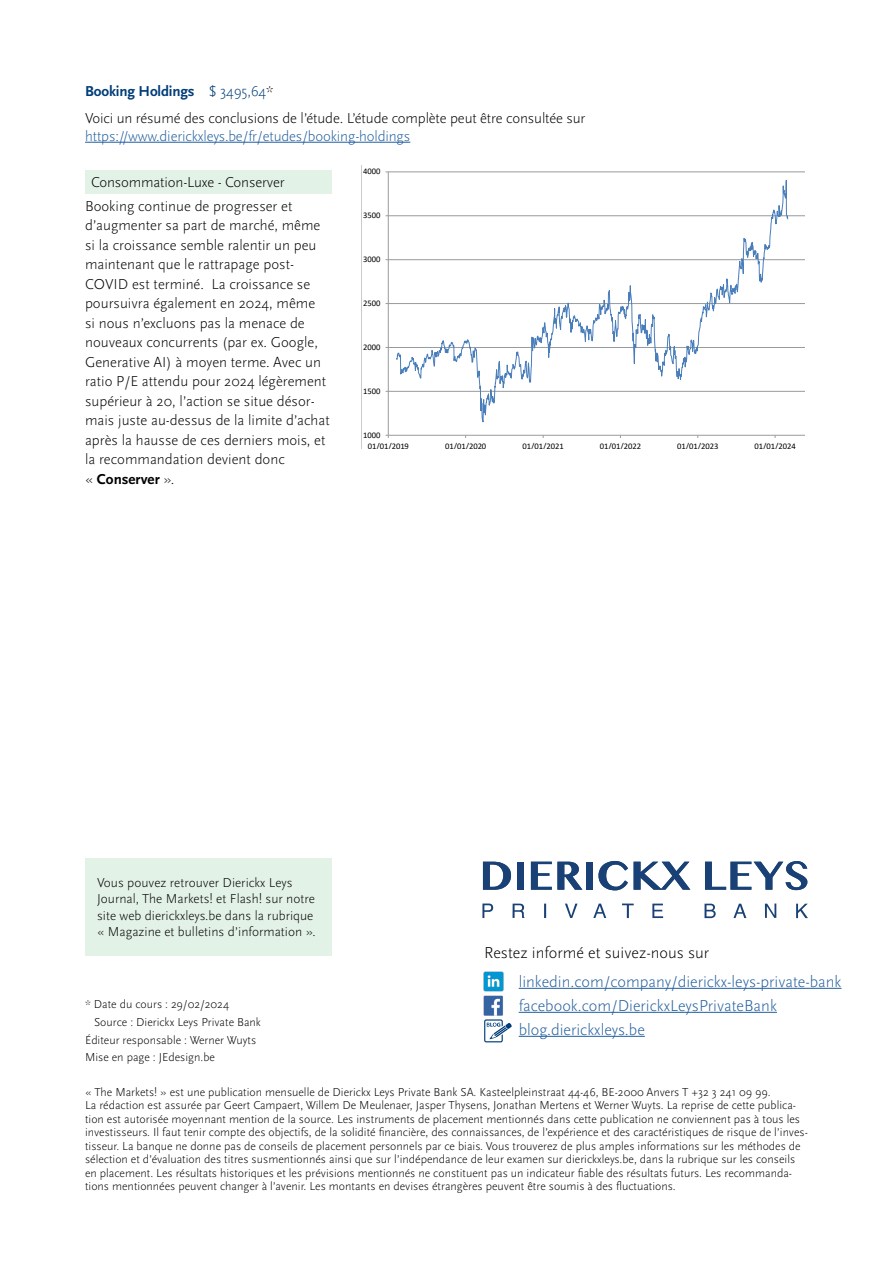
<style>
.page{position:relative;width:893px;height:1263px;background:#fff}
.page>*{position:absolute;margin:0;border:0;box-sizing:border-box;transform-origin:0 0}
.t1{font:300 16.5px/24px "Scala Sans Pro";color:#215e9e}
.t2{font:300 16.5px "Scala Sans Pro";color:#000}
.t3{font:300 15px/19.5px "Scala Sans Pro";color:#000}
.t4{font:300 15px "Scala Sans Pro";letter-spacing:-.01em;color:#215e9e}
.t5{font:300 13.5px/16.5px "Scala Sans Pro";color:#000}
.t6{font:300 12px/13.5px "Scala Sans Pro";color:#000}
.t7{font:8.55px "Calibri";letter-spacing:-.005em;color:#000}
.s1{font-weight:700;color:#003d79}
.s2{color:#003d79}
.s3{font-weight:700}
</style>
<div class="page">
<svg style="left:385px;top:171px;width:419px;height:267px"></svg>
<div style="left:85px;top:170px;width:247px;height:23px;background:#e3f2e7"></div>
<hr style="left:85px;top:142px;width:325px;height:1px;background:#215e9e">
<hr style="left:519px;top:988px;width:322px;height:1px;background:#215e9e">
<hr style="left:519px;top:1012px;width:258px;height:1px;background:#215e9e">
<hr style="left:519px;top:1036px;width:126px;height:1px;background:#215e9e">
<img style="left:483px;top:971px;width:21px;height:21px">
<img style="left:483px;top:995px;width:20px;height:21px">
<svg style="left:484px;top:1019px;width:28px;height:23px"></svg>
<div style="left:85px;top:858px;width:247px;height:97px;background:#e3f2e7"></div>
<svg style="left:483px;top:862px;width:28px;height:28px"></svg>
<div style="left:517px;top:862px;width:7px;height:28px;background:#1a4175"></div>
<svg style="left:531px;top:862px;width:51px;height:28px"></svg>
<div style="left:586px;top:862px;width:7px;height:28px;background:#1a4175"></div>
<svg style="left:598px;top:861px;width:30px;height:29px"></svg>
<svg style="left:634px;top:862px;width:56px;height:28px"></svg>
<svg style="left:705px;top:861px;width:102px;height:29px"></svg>
<svg style="left:482px;top:903px;width:326px;height:15px"></svg>
<p class="t3" style="left:85px;top:78px;width:502px;line-height:26.5px"><span class="s1">Booking Holdings</span> <span class="s2">$ 3495,64</span>*<br>Voici un résumé des conclusions de l’étude. L’étude complète peut être consultée sur</p>
<p class="t4" style="left:85px;top:127px;width:327px">https://www.dierickxleys.be/fr/etudes/booking-holdings</p>
<p class="t3" style="left:85px;top:170px;width:209px;line-height:23.7px;text-align:center">Consommation-Luxe - Conserver<br>Booking continue de progresser et</p>
<p class="t3" style="left:85px;top:216px;width:246px">d’augmenter sa part de marché, même si la croissance semble ralentir un peu maintenant que le rattrapage post-COVID est terminé. La croissance se poursuivra également en 2024, même<br>si nous n’excluons pas la menace de nouveaux concurrents (par ex. Google, Generative AI) à moyen terme. Avec un ratio P/E attendu pour 2024 légèrement supérieur à 20, l’action se situe désor&shy;mais juste au-dessus de la limite d’achat après la hausse de ces derniers mois, et la recommandation devient donc<br>« <span class="s3">Conserver</span> ».</p>
<p class="t7" style="left:363px;top:165px;width:19px">4000</p>
<p class="t7" style="left:363px;top:209px;width:19px">3500</p>
<p class="t7" style="left:363px;top:253px;width:19px">3000</p>
<p class="t7" style="left:363px;top:297px;width:19px">2500</p>
<p class="t7" style="left:363px;top:341px;width:19px">2000</p>
<p class="t7" style="left:363px;top:385px;width:19px">1500</p>
<p class="t7" style="left:363px;top:429px;width:19px">1000</p>
<p class="t7" style="left:368px;top:440px;width:43px">01/01/2019</p>
<p class="t7" style="left:445px;top:440px;width:43px">01/01/2020</p>
<p class="t7" style="left:523px;top:440px;width:43px">01/01/2021</p>
<p class="t7" style="left:600px;top:440px;width:43px">01/01/2022</p>
<p class="t7" style="left:677px;top:440px;width:43px">01/01/2023</p>
<p class="t7" style="left:755px;top:440px;width:43px">01/01/2024</p>
<p class="t5" style="left:97px;top:874px;width:220px">Vous pouvez retrouver Dierickx Leys Journal, The Markets! et Flash! sur notre site web dierickxleys.be dans la rubrique « Magazine et bulletins d’information ».</p>
<p class="t6" style="left:85px;top:997px;width:146px">* Date du cours : 29/02/2024</p>
<p class="t6" style="left:94px;top:1015px;width:168px">Source : Dierickx Leys Private Bank</p>
<p class="t6" style="left:85px;top:1033px;width:173px">Éditeur responsable : Werner Wuyts</p>
<p class="t6" style="left:85px;top:1051px;width:131px">Mise en page : JEdesign.be</p>
<h1 class="t2" style="left:484px;top:943px;width:227px">Restez informé et suivez-nous sur</h1>
<h1 class="t1" style="left:519px;top:969px;width:324px">linkedin.com/company/dierickx-leys-private-bank facebook.com/DierickxLeysPrivateBank blog.dierickxleys.be</h1>
<p class="t6" style="left:85px;top:1085px;width:724px">« The Markets! » est une publication mensuelle de Dierickx Leys Private Bank SA. Kasteelpleinstraat 44-46, BE-2000 Anvers T +32 3 241 09 99.<br>La rédaction est assurée par Geert Campaert, Willem De Meulenaer, Jasper Thysens, Jonathan Mertens et Werner Wuyts. La reprise de cette publica&shy;tion est autorisée moyennant mention de la source. Les instruments de placement mentionnés dans cette publication ne conviennent pas à tous les investisseurs. Il faut tenir compte des objectifs, de la solidité financière, des connaissances, de l’expérience et des caractéristiques de risque de l’inves&shy;tisseur. La banque ne donne pas de conseils de placement personnels par ce biais. Vous trouverez de plus amples informations sur les méthodes de sélection et d’évaluation des titres susmentionnés ainsi que sur l’indépendance de leur examen sur dierickxleys.be, dans la rubrique sur les conseils en placement. Les résultats historiques et les prévisions mentionnés ne constituent pas un indicateur fiable des résultats futurs. Les recommanda&shy;tions mentionnées peuvent changer à l’avenir. Les montants en devises étrangères peuvent être soumis à des fluctuations.</p>
</div>
